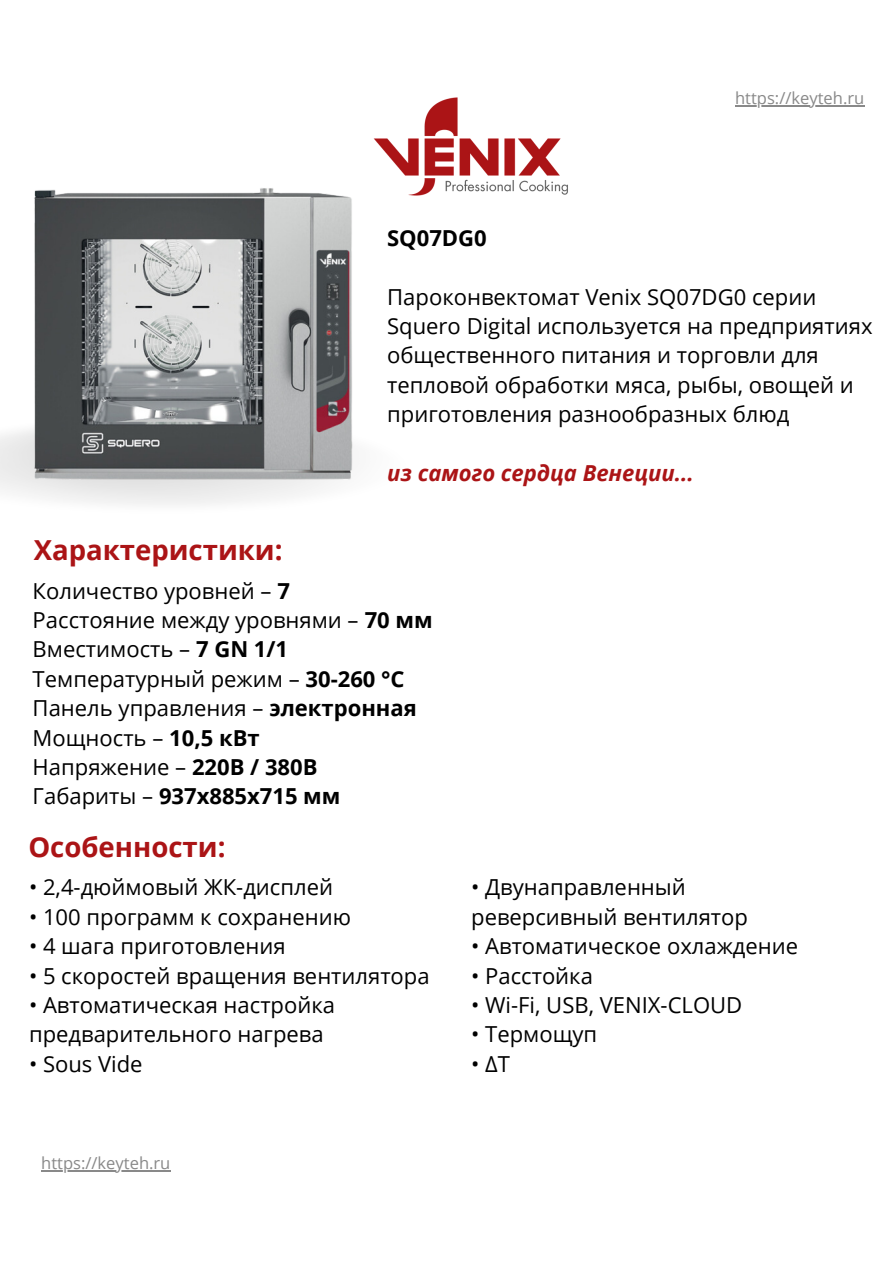
<style>
.page{position:relative;width:893px;height:1268px;background:#fff}
.page>*{position:absolute;margin:0;border:0;box-sizing:border-box;transform-origin:0 0}
.t1{font:700 27.6px "Open Sans";color:#ab1416}
.t2{font:22px/29.4px "Open Sans";color:#000}
.t3{font:700 22px "Open Sans";color:#000}
.t4{font:italic 700 22px "Open Sans";color:#ab1416}
.t5{font:16.6px "Open Sans";color:#898989}
.s1{font-weight:700}
.s2{font-weight:400}
</style>
<div class="page">
<img style="left:373px;top:97px;width:195px;height:99px">
<img style="left:17px;top:188px;width:355px;height:322px">
<hr style="left:41px;top:1170px;width:129px;height:1px;background:#898989">
<hr style="left:735px;top:105px;width:129px;height:1px;background:#898989">
<p class="t5" style="left:735px;top:86px;width:131px">https://keyteh.ru</p>
<p class="t1" style="left:34px;top:530px;width:250px">Характеристики:</p>
<p class="t3" style="left:387px;top:222px;width:101px">SQ07DG0</p>
<p class="t2" style="left:387px;top:281px;width:487px">Пароконвектомат Venix SQ07DG0 серии Squero Digital используется на предприятиях общественного питания и торговли для тепловой обработки мяса, рыбы, овощей и приготовления разнообразных блюд</p>
<p class="t4" style="left:387px;top:457px;width:308px">из самого сердца Венеции...</p>
<p class="t2" style="left:33px;top:575px;width:259px">Количество уровней – <span class="s1">7</span></p>
<p class="t2" style="left:33px;top:604px;width:401px">Расстояние между уровнями – <span class="s1">70 мм</span></p>
<p class="t2" style="left:33px;top:634px;width:257px">Вместимость – <span class="s1">7 GN 1/1</span></p>
<p class="t2" style="left:33px;top:663px;width:373px">Температурный режим – <span class="s1">30-260 °C</span></p>
<p class="t2" style="left:33px;top:693px;width:386px">Панель управления – <span class="s1">электронная</span></p>
<p class="t2" style="left:33px;top:722px;width:228px">Мощность – <span class="s1">10,5 кВт</span></p>
<p class="t2" style="left:33px;top:751px;width:286px">Напряжение – <span class="s1">220В / 380В</span></p>
<p class="t3" style="left:33px;top:780px;width:309px"><span class="s2">Габариты –</span> 937х885х715 мм</p>
<p class="t1" style="left:28px;top:827px;width:199px">Особенности:</p>
<p class="t2" style="left:29px;top:872px;width:305px">• 2,4-дюймовый ЖК-дисплей</p>
<p class="t2" style="left:29px;top:901px;width:323px">• 100 программ к сохранению</p>
<p class="t2" style="left:29px;top:930px;width:258px">• 4 шага приготовления</p>
<p class="t2" style="left:29px;top:960px;width:402px">• 5 скоростей вращения вентилятора</p>
<p class="t2" style="left:29px;top:989px;width:307px">• Автоматическая настройка предварительного нагрева</p>
<p class="t2" style="left:29px;top:1048px;width:115px">• Sous Vide</p>
<p class="t5" style="left:41px;top:1151px;width:131px">https://keyteh.ru</p>
<p class="t2" style="left:471px;top:872px;width:278px">• Двунаправленный реверсивный вентилятор</p>
<p class="t2" style="left:471px;top:930px;width:328px">• Автоматическое охлаждение</p>
<p class="t2" style="left:471px;top:960px;width:123px">• Расстойка</p>
<p class="t2" style="left:471px;top:989px;width:272px">• Wi-Fi, USB, VENIX-CLOUD</p>
<p class="t2" style="left:471px;top:1019px;width:128px">• Термощуп</p>
<p class="t2" style="left:471px;top:1048px;width:40px">• ΔТ</p>
</div>
